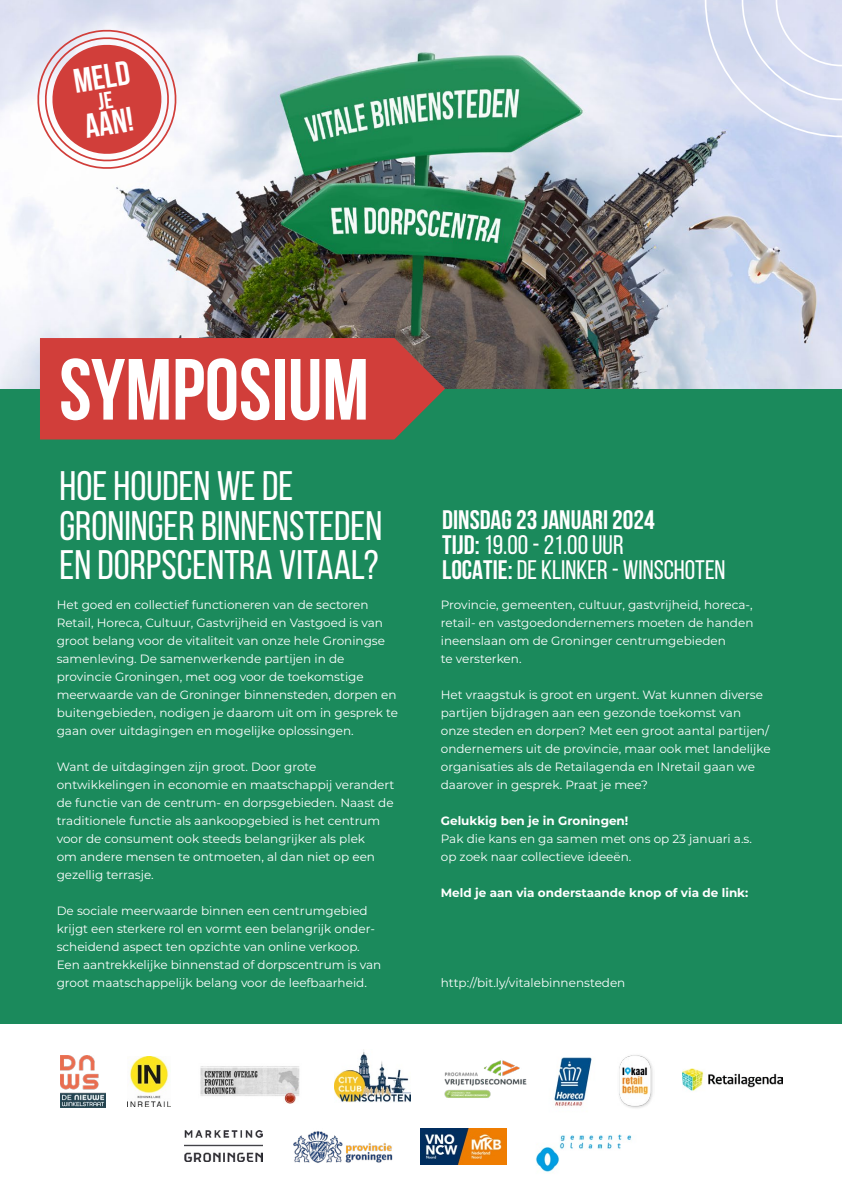
<style>
.page{position:relative;width:842px;height:1191px;background:#fff}
.page>*{position:absolute;margin:0;border:0;box-sizing:border-box;transform-origin:0 0}
.t1{font:700 86.6px "Bebas Neue";color:#fff}
.t2{font:41.2px/39.4px "Bebas Neue";color:#fff}
.t3{font:700 34px "Bebas Neue";color:#fff}
.t4{font:26.8px/24.8px "Bebas Neue";color:#fff}
.t5{font:12px/18px "Montserrat";color:#fff}
.t6{font:700 12px "Montserrat";color:#fff}
.s1{font-weight:700}
</style>
<div class="page">
<img style="left:0;top:0;width:842px;height:389px">
<div style="left:0;top:389px;width:842px;height:634px;background:#1b8a5c"></div>
<svg style="left:705px;top:0;width:137px;height:137px"></svg>
<div style="left:40px;top:338px;width:405px;height:101px;background:#d13e3a"></div>
<img style="left:185px;top:1130px;width:78px;height:31px">
<img style="left:293px;top:1131px;width:100px;height:32px">
<img style="left:421px;top:1128px;width:85px;height:36px">
<img style="left:535px;top:1134px;width:97px;height:38px">
<img style="left:61px;top:1055px;width:44px;height:52px">
<img style="left:127px;top:1056px;width:42px;height:50px">
<img style="left:200px;top:1066px;width:100px;height:37px">
<img style="left:334px;top:1049px;width:77px;height:54px">
<img style="left:619px;top:1055px;width:34px;height:53px">
<img style="left:444px;top:1060px;width:83px;height:38px">
<img style="left:554px;top:1057px;width:38px;height:49px">
<img style="left:682px;top:1068px;width:101px;height:23px">
<svg style="left:35px;top:27px;width:144px;height:145px"></svg>
<h3 class="t3" style="left:71px;top:63px;width:58px;rotate:-9deg">MELD</h3>
<h3 class="t3" style="left:82px;top:108px;width:50px;rotate:-9deg">AAN!</h3>
<h1 class="t1" style="left:59px;top:342px;width:311px">SYMPOSIUM</h1>
<h2 class="t2" style="left:60px;top:466px;width:324px">HOE HOUDEN WE DE<br>GRONINGER BINNENSTEDEN<br>EN DORPSCENTRA VITAAL?</h2>
<p class="t5" style="left:57px;top:595px;width:343px">Het goed en collectief functioneren van de sectoren Retail, Horeca, Cultuur, Gastvrijheid en Vastgoed is van groot belang voor de vitaliteit van onze hele Groningse samenleving. De samenwerkende partijen in de provincie Groningen, met oog voor de toekomstige meerwaarde van de Groninger binnensteden, dorpen en buitengebieden, nodigen je daarom uit om in gesprek te gaan over uitdagingen en mogelijke oplossingen.</p>
<p class="t5" style="left:57px;top:757px;width:339px">Want de uitdagingen zijn groot. Door grote ontwikkelingen in economie en maatschappij verandert de functie van de centrum- en dorpsgebieden. Naast de traditionele functie als aankoopgebied is het centrum voor de consument ook steeds belangrijker als plek<br>om andere mensen te ontmoeten, al dan niet op een gezellig terrasje.</p>
<p class="t5" style="left:57px;top:901px;width:326px">De sociale meerwaarde binnen een centrumgebied krijgt een sterkere rol en vormt een belangrijk onder&shy;scheidend aspect ten opzichte van online verkoop.<br>Een aantrekkelijke binnenstad of dorpscentrum is van groot maatschappelijk belang voor de leefbaarheid.</p>
<h3 class="t4" style="left:442px;top:507px;width:285px"><span class="s1">DINSDAG 23 JANUARI 2024<br>TIJD:</span> 19.00 - 21.00 UUR<br><span class="s1">LOCATIE:</span> DE KLINKER - WINSCHOTEN</h3>
<p class="t5" style="left:441px;top:595px;width:314px">Provincie, gemeenten, cultuur, gastvrijheid, horeca-, retail- en vastgoedondernemers moeten de handen ineenslaan om de Groninger centrumgebieden<br>te versterken.</p>
<p class="t5" style="left:441px;top:685px;width:331px">Het vraagstuk is groot en urgent. Wat kunnen diverse partijen bijdragen aan een gezonde toekomst van onze steden en dorpen? Met een groot aantal partijen/ ondernemers uit de provincie, maar ook met landelijke organisaties als de Retailagenda en INretail gaan we daarover in gesprek. Praat je mee?</p>
<p class="t6" style="left:441px;top:812px;width:189px">Gelukkig ben je in Groningen!</p>
<p class="t5" style="left:441px;top:829px;width:313px">Pak die kans en ga samen met ons op 23 januari a.s. op zoek naar collectieve ideeën.</p>
<p class="t6" style="left:441px;top:884px;width:309px">Meld je aan via onderstaande knop of via de link:</p>
<p class="t5" style="left:441px;top:973px;width:186px">http://bit.ly/vitalebinnensteden</p>
</div>
